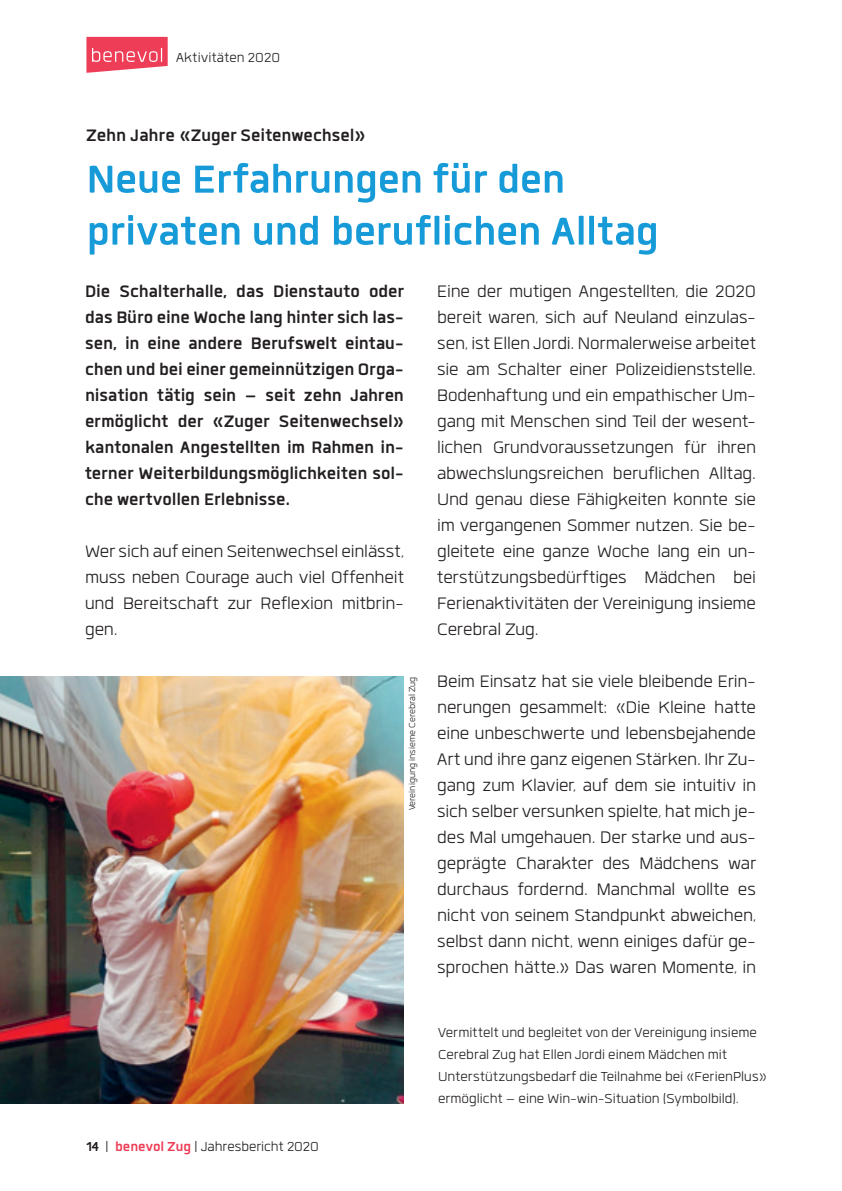
<style>
.page{position:relative;width:842px;height:1191px;background:#fff}
.page>*{position:absolute;margin:0;border:0;box-sizing:border-box;transform-origin:0 0}
.t1{font:700 54px/52px "Quan";letter-spacing:-.01em;color:#169bd8}
.t2{font:300 23px/26px "Quan";letter-spacing:-.005em;color:#231f20;text-align:justify}
.t3{font:700 23px/26px "Quan";letter-spacing:-.005em;color:#231f20;text-align:justify}
.t4{font:300 18px/22px "Quan";color:#231f20}
.t5{font:300 12px "Quan";color:#231f20}
.s1{font-weight:700}
.s2{font-weight:700;color:#ee3d56}
</style>
<div class="page">
<svg style="left:86px;top:37px;width:82px;height:36px;background:#f16175"></svg>
<img style="left:0;top:676px;width:404px;height:427px">
<p class="t4" style="left:176px;top:46px;width:106px">Aktivitäten 2020</p>
<p class="t3" style="left:86px;top:122px;width:281px">Zehn Jahre «Zuger Seitenwechsel»</p>
<h1 class="t1" style="left:86px;top:152px;width:574px">Neue Erfahrungen für den privaten und beruflichen Alltag</h1>
<p class="t3" style="left:85px;top:278px;width:320px">Die Schalterhalle, das Dienstauto oder das Büro eine Woche lang hinter sich las&shy;sen, in eine andere Berufswelt eintau&shy;chen und bei einer gemeinnützigen Orga&shy;nisation tätig sein – seit zehn Jahren ermöglicht der «Zuger Seitenwechsel» kantonalen Angestellten im Rahmen in&shy;terner Weiterbildungsmöglichkeiten sol&shy;che wertvollen Erlebnisse.</p>
<p class="t2" style="left:85px;top:538px;width:320px">Wer sich auf einen Seitenwechsel einlässt, muss neben Courage auch viel Offenheit und Bereitschaft zur Reflexion mitbrin&shy;gen.</p>
<p class="t5" style="left:407px;top:810px;width:135px;rotate:-90deg">Vereinigung insieme Cerebral Zug</p>
<p class="t2" style="left:437px;top:278px;width:320px">Eine der mutigen Angestellten, die 2020 bereit waren, sich auf Neuland einzulas&shy;sen, ist Ellen Jordi. Normalerweise arbeitet sie am Schalter einer Polizeidienststelle.<br>Bodenhaftung und ein empathischer Um&shy;gang mit Menschen sind Teil der wesent&shy;lichen Grundvoraussetzungen für ihren abwechslungsreichen beruflichen Alltag.<br>Und genau diese Fähigkeiten konnte sie im vergangenen Sommer nutzen. Sie be&shy;gleitete eine ganze Woche lang ein un&shy;terstützungsbedürftiges Mädchen bei Ferienaktivitäten der Vereinigung insieme Cerebral Zug.</p>
<p class="t2" style="left:437px;top:668px;width:320px">Beim Einsatz hat sie viele bleibende Erin&shy;nerungen gesammelt: «Die Kleine hatte eine unbeschwerte und lebensbejahende Art und ihre ganz eigenen Stärken. Ihr Zu&shy;gang zum Klavier, auf dem sie intuitiv in sich selber versunken spielte, hat mich je&shy;des Mal umgehauen. Der starke und aus&shy;geprägte Charakter des Mädchens war durchaus fordernd. Manchmal wollte es nicht von seinem Standpunkt abweichen, selbst dann nicht, wenn einiges dafür ge&shy;sprochen hätte.» Das waren Momente, in</p>
<p class="t4" style="left:86px;top:1135px;width:234px"><span class="s1">14</span> | <span class="s2">benevol Zug</span> | Jahresbericht 2020</p>
<p class="t4" style="left:438px;top:1021px;width:330px">Vermittelt und begleitet von der Vereinigung insieme Cerebral Zug hat Ellen Jordi einem Mädchen mit Unterstützungsbedarf die Teilnahme bei «FerienPlus» ermöglicht – eine Win-win-Situation (Symbolbild).</p>
</div>
